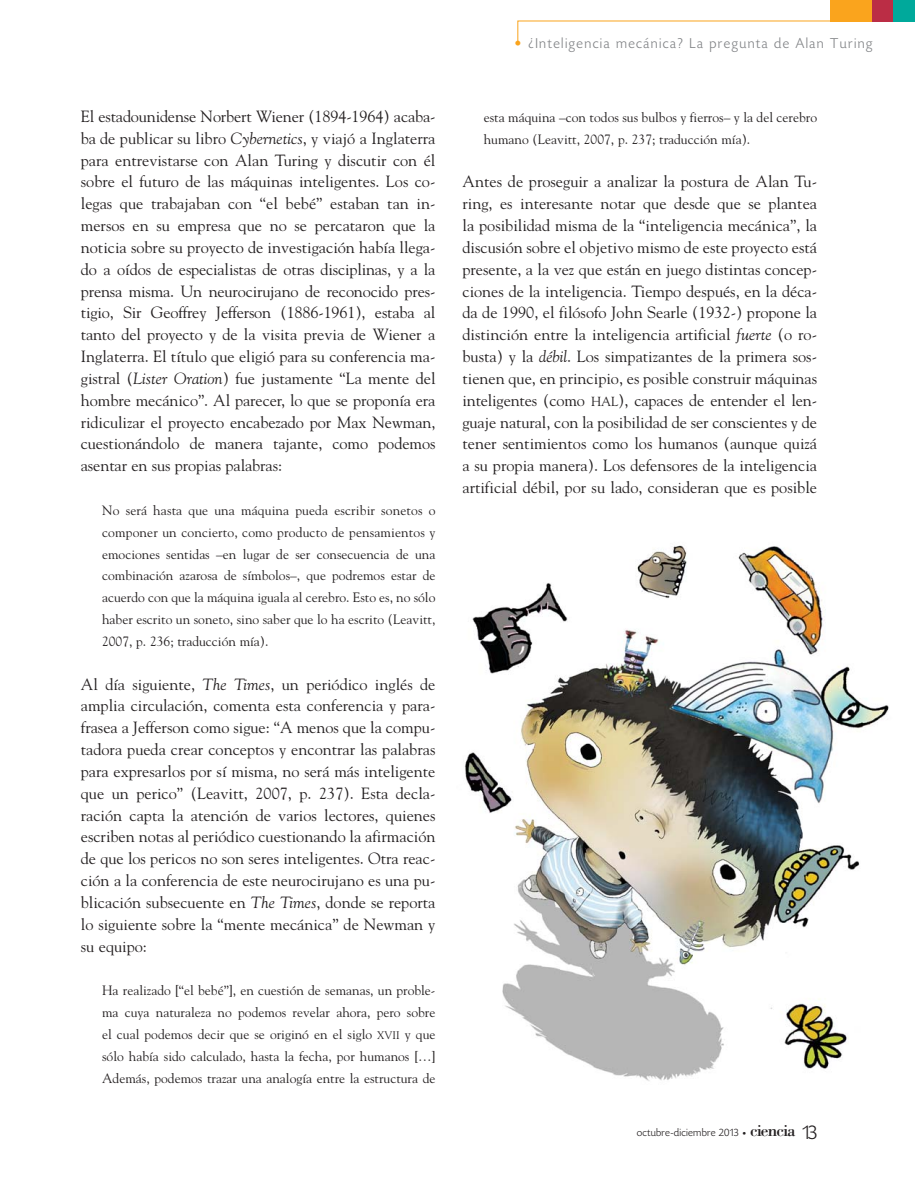
<style>
.page{position:relative;width:915px;height:1191px;background:#fff}
.page>*{position:absolute;margin:0;border:0;box-sizing:border-box;transform-origin:0 0}
.t1{font:17.25px "Bodoni";letter-spacing:-.05em;color:#231f20}
.t2{font:16.2px/21.8px "Goudy";color:#231f20;text-align:justify}
.t3{font:300 15px "Today HEF";letter-spacing:.095em;color:#808285}
.t4{font:13.5px/21.9px "Goudy";color:#231f20;text-align:justify}
.t5{font:300 11.25px "Today HEF";letter-spacing:.025em;color:#231f20}
.s1{font-style:italic}
.s2{font-size:10.95px}
.s3{color:#faa41d}
.s4{font-size:13.05px}
.s5{font-family:"Officina Sans";font-weight:400;font-size:7.5px}
.s6{font-family:"Today HEF";font-weight:300;font-size:21px}
</style>
<div class="page">
<div style="left:829px;top:0;width:43px;height:21px;background:#faa41d"></div>
<div style="left:872px;top:0;width:21px;height:21px;background:#bb2d45"></div>
<div style="left:893px;top:0;width:21px;height:21px;background:#00a99b"></div>
<svg style="left:517px;top:20px;width:319px;height:24px"></svg>
<img style="left:465px;top:545px;width:424px;height:536px">
<p class="t2" style="left:81px;top:107px;width:356px">El estadounidense Norbert Wiener (1894-1964) acaba&shy;ba de publicar su libro <span class="s1">Cybernetics</span>, y viajó a Inglaterra para entrevistarse con Alan Turing y discutir con él sobre el futuro de las máquinas inteligentes. Los co&shy;legas que trabajaban con “el bebé” estaban tan in&shy;mersos en su empresa que no se percataron que la noticia sobre su proyecto de investigación había llega&shy;do a oídos de especialistas de otras disciplinas, y a la prensa misma. Un neurocirujano de reconocido pres&shy;tigio, Sir Geoffrey Jefferson (1886-1961), estaba al tanto del proyecto y de la visita previa de Wiener a Inglaterra. El título que eligió para su conferencia ma&shy;gistral (<span class="s1">Lister Oration</span>) fue justamente “La mente del hombre mecánico”. Al parecer, lo que se proponía era ridiculizar el proyecto encabezado por Max Newman, cuestionándolo de manera tajante, como podemos asentar en sus propias palabras:</p>
<p class="t4" style="left:102px;top:500px;width:335px">No será hasta que una máquina pueda escribir sonetos o componer un concierto, como producto de pensamientos y emociones sentidas –en lugar de ser consecuencia de una combinación azarosa de símbolos–, que podremos estar de acuerdo con que la máquina iguala al cerebro. Esto es, no sólo haber escrito un soneto, sino saber que lo ha escrito (Leavitt, 2007, p. 236; traducción mía).</p>
<p class="t2" style="left:81px;top:674px;width:356px">Al día siguiente, <span class="s1">The Times</span>, un periódico inglés de amplia circulación, comenta esta conferencia y para&shy;frasea a Jefferson como sigue: “A menos que la compu&shy;tadora pueda crear conceptos y encontrar las palabras para expresarlos por sí misma, no será más inteligente que un perico” (Leavitt, 2007, p. 237). Esta decla&shy;ración capta la atención de varios lectores, quienes escriben notas al periódico cuestionando la afirmación de que los pericos no son seres inteligentes. Otra reac&shy;ción a la conferencia de este neurocirujano es una pu&shy;blicación subsecuente en <span class="s1">The Times</span>, donde se reporta lo siguiente sobre la “mente mecánica” de Newman y su equipo:</p>
<p class="t4" style="left:102px;top:980px;width:335px">Ha realizado [“el bebé”], en cuestión de semanas, un proble&shy;ma cuya naturaleza no podemos revelar ahora, pero sobre el cual podemos decir que se originó en el siglo <span class="s2">XVII</span> y que sólo había sido calculado, hasta la fecha, por humanos […] Además, podemos trazar una analogía entre la estructura de</p>
<p class="t3" style="left:514px;top:37px;width:359px"><span class="s3">•</span> ¿Inteligencia mecánica? La pregunta de Alan Turing</p>
<p class="t4" style="left:483px;top:107px;width:335px">esta máquina –con todos sus bulbos y fierros– y la del cerebro humano (Leavitt, 2007, p. 237; traducción mía).</p>
<p class="t2" style="left:462px;top:172px;width:356px">Antes de proseguir a analizar la postura de Alan Tu&shy;ring, es interesante notar que desde que se plantea la posibilidad misma de la “inteligencia mecánica”, la discusión sobre el objetivo mismo de este proyecto está presente, a la vez que están en juego distintas concep&shy;ciones de la inteligencia. Tiempo después, en la déca&shy;da de 1990, el filósofo John Searle (1932-) propone la distinción entre la inteligencia artificial <span class="s1">fuerte</span> (o ro&shy;busta) y la <span class="s1">débil</span>. Los simpatizantes de la primera sos&shy;tienen que, en principio, es posible construir máquinas inteligentes (como <span class="s4">HAL</span>), capaces de entender el len&shy;guaje natural, con la posibilidad de ser conscientes y de tener sentimientos como los humanos (aunque quizá a su propia manera). Los defensores de la inteligencia artificial débil, por su lado, consideran que es posible</p>
<p class="t5" style="left:636px;top:1127px;width:111px">octubre-diciembre 2013 <span class="s5">•</span></p>
<p class="t1" style="left:750px;top:1123px;width:68px">ciencia <span class="s6">13</span></p>
</div>
